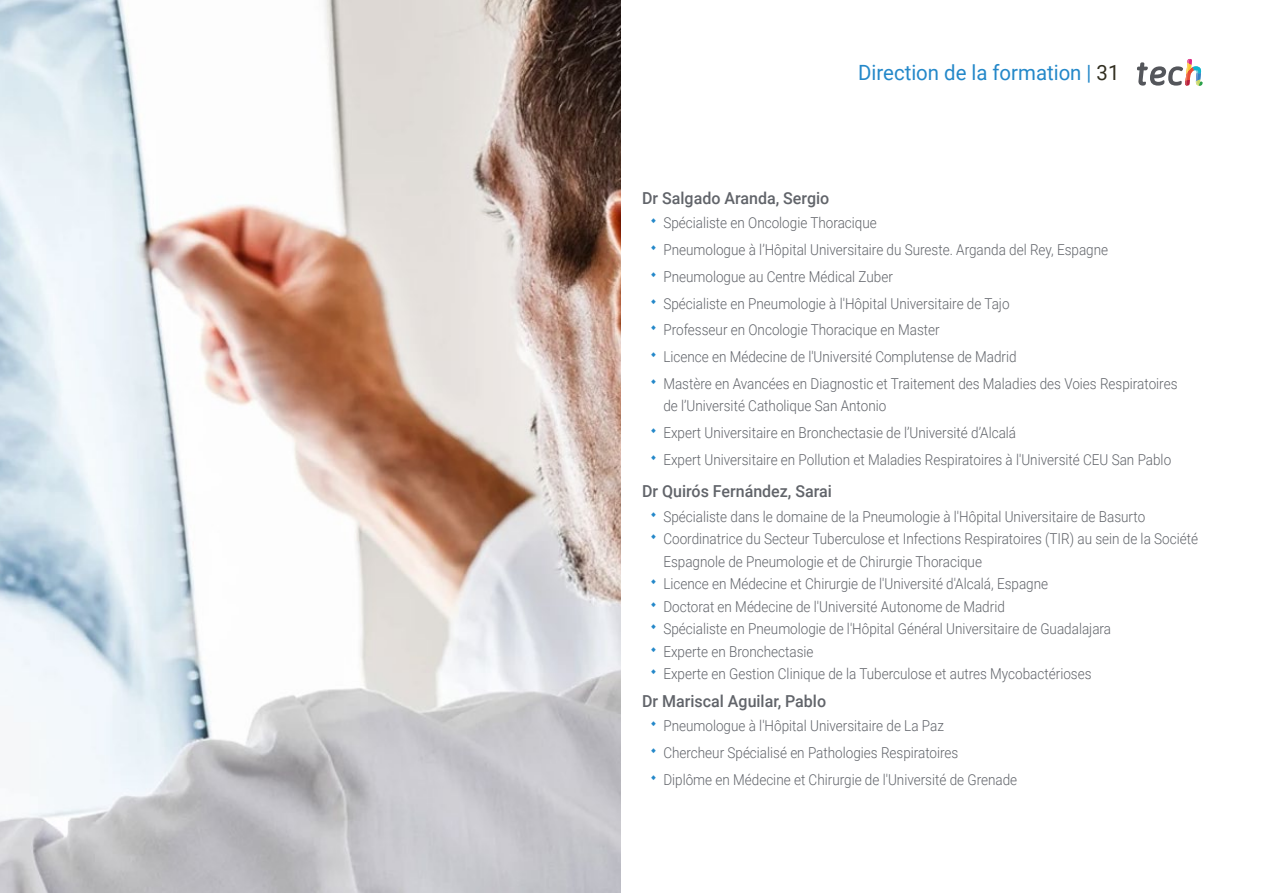
<style>
.page{position:relative;width:1263px;height:893px;background:#fff}
.page>*{position:absolute;margin:0;border:0;box-sizing:border-box;transform-origin:0 0}
.t1{font:21px "Roboto";color:#2488c9}
.t2{font:500 16.5px "Roboto";color:#61646a}
.t3{font:300 15px/26.7px "Roboto";color:#61646a;scale:.9 1}
.s1{color:#312e20}
</style>
<div class="page">
<svg style="left:1137px;top:59px;width:65px;height:27px"></svg>
<img style="left:0;top:0;width:621px;height:893px">
<h1 class="t1" style="left:858px;top:57px;width:263px">Direction de la formation | <span class="s1">31</span></h1>
<p class="t2" style="left:642px;top:186px;width:189px">Dr Salgado Aranda, Sergio</p>
<p class="t3" style="left:663px;top:209px;width:573px">Spécialiste en Oncologie Thoracique<br>Pneumologue à l’Hôpital Universitaire du Sureste. Arganda del Rey, Espagne Pneumologue au Centre Médical Zuber<br>Spécialiste en Pneumologie à l'Hôpital Universitaire de Tajo<br>Professeur en Oncologie Thoracique en Master<br>Licence en Médecine de l'Université Complutense de Madrid<br>Mastère en Avancées en Diagnostic et Traitement des Maladies des Voies Respiratoires</p>
<p class="t3" style="left:663px;top:392px;width:566px">de l’Université Catholique San Antonio<br>Expert Universitaire en Bronchectasie de l’Université d’Alcalá<br>Expert Universitaire en Pollution et Maladies Respiratoires à l'Université CEU San Pablo</p>
<p class="t2" style="left:642px;top:479px;width:191px">Dr Quirós Fernández, Sarai</p>
<p class="t3" style="left:663px;top:504px;width:595px;line-height:22.5px">Spécialiste dans le domaine de la Pneumologie à l'Hôpital Universitaire de Basurto Coordinatrice du Secteur Tuberculose et Infections Respiratoires (TIR) au sein de la Société Espagnole de Pneumologie et de Chirurgie Thoracique<br>Licence en Médecine et Chirurgie de l'Université d'Alcalá, Espagne<br>Doctorat en Médecine de l'Université Autonome de Madrid<br>Spécialiste en Pneumologie de l'Hôpital Général Universitaire de Guadalajara<br>Experte en Bronchectasie<br>Experte en Gestion Clinique de la Tuberculose et autres Mycobactérioses</p>
<p class="t2" style="left:642px;top:689px;width:186px">Dr Mariscal Aguilar, Pablo</p>
<p class="t3" style="left:663px;top:712px;width:395px">Pneumologue à l'Hôpital Universitaire de La Paz<br>Chercheur Spécialisé en Pathologies Respiratoires<br>Diplôme en Médecine et Chirurgie de l'Université de Grenade</p>
</div>
